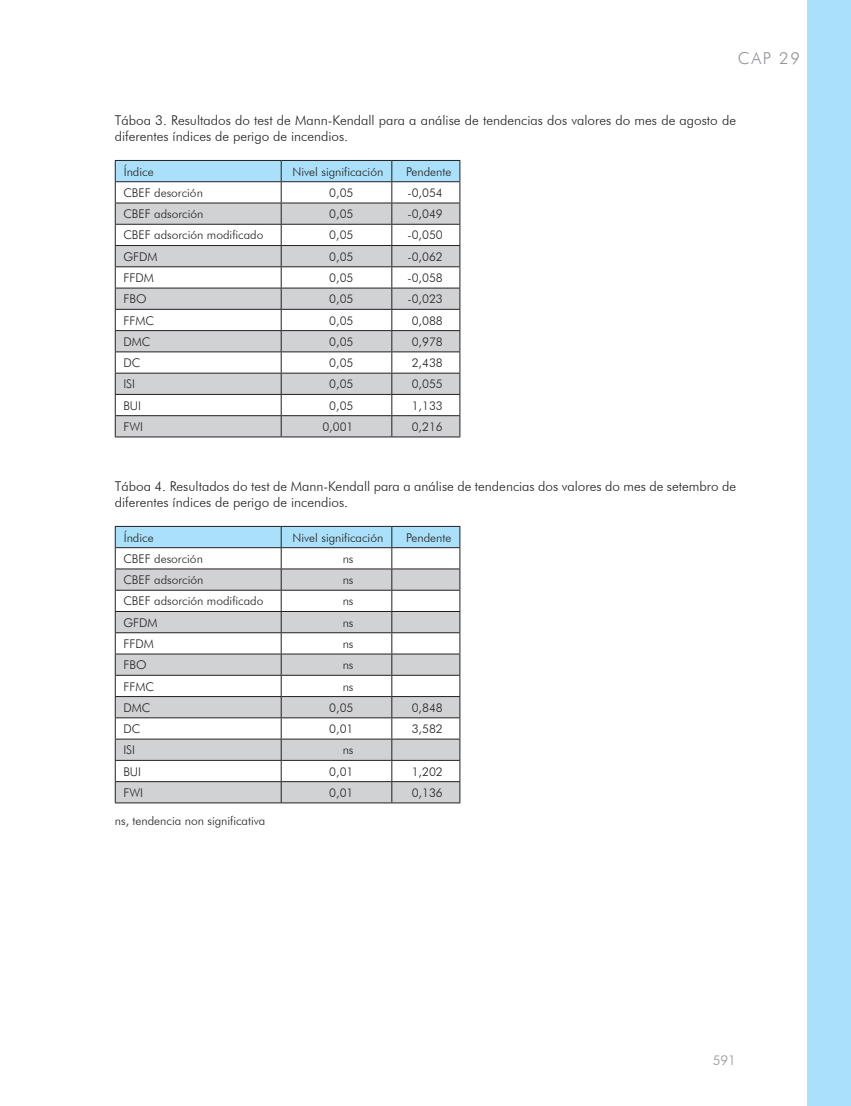
<style>
.page{position:relative;width:851px;height:1106px;background:#fff}
.page>*{position:absolute;margin:0;border:0;box-sizing:border-box;transform-origin:0 0}
.t1{font:300 16.5px "Futura BT";color:#939598}
.t2{font:300 13.5px/16.2px "Futura BT";color:#231f20}
.t3{font:300 13.5px "Futura BT";color:#939598}
.t4{font:300 12px "Futura BT";color:#231f20}
</style>
<div class="page">
<div style="left:806px;top:0;width:44px;height:1106px;background:#aae0f9"></div>
<hr style="left:115px;top:436px;width:166px;height:1px;background:#231f20">
<hr style="left:281px;top:436px;width:111px;height:1px;background:#231f20">
<hr style="left:392px;top:436px;width:68px;height:1px;background:#231f20">
<svg style="left:115px;top:160px;width:345px;height:276px"></svg>
<hr style="left:115px;top:181px;width:166px;height:1px;background:#231f20">
<hr style="left:281px;top:181px;width:111px;height:1px;background:#231f20">
<hr style="left:392px;top:181px;width:68px;height:1px;background:#231f20">
<hr style="left:115px;top:802px;width:166px;height:1px;background:#231f20">
<hr style="left:281px;top:802px;width:111px;height:1px;background:#231f20">
<hr style="left:392px;top:802px;width:68px;height:1px;background:#231f20">
<svg style="left:115px;top:526px;width:345px;height:276px"></svg>
<hr style="left:115px;top:547px;width:166px;height:1px;background:#231f20">
<hr style="left:281px;top:547px;width:111px;height:1px;background:#231f20">
<hr style="left:392px;top:547px;width:68px;height:1px;background:#231f20">
<h1 class="t1" style="left:737px;top:48px;width:63px">cap 29</h1>
<p class="t2" style="left:115px;top:112px;width:622px">Táboa 3. Resultados do test de Mann-Kendall para a análise de tendencias dos valores do mes de agosto de diferentes índices de perigo de incendios.</p>
<p class="t4" style="left:124px;top:164px;width:31px">Índice</p>
<p class="t4" style="left:292px;top:164px;width:92px">Nivel significación</p>
<p class="t4" style="left:406px;top:164px;width:47px">Pendente</p>
<p class="t4" style="left:123px;top:185px;width:81px">CBEF desorción</p>
<p class="t4" style="left:329px;top:185px;width:26px">0,05</p>
<p class="t4" style="left:407px;top:185px;width:37px">-0,054</p>
<p class="t4" style="left:123px;top:207px;width:82px">CBEF adsorción</p>
<p class="t4" style="left:329px;top:207px;width:26px">0,05</p>
<p class="t4" style="left:407px;top:207px;width:37px">-0,049</p>
<p class="t4" style="left:123px;top:228px;width:141px">CBEF adsorción modificado</p>
<p class="t4" style="left:329px;top:228px;width:26px">0,05</p>
<p class="t4" style="left:407px;top:228px;width:37px">-0,050</p>
<p class="t4" style="left:123px;top:249px;width:36px">GFDM</p>
<p class="t4" style="left:329px;top:249px;width:26px">0,05</p>
<p class="t4" style="left:407px;top:249px;width:37px">-0,062</p>
<p class="t4" style="left:123px;top:270px;width:32px">FFDM</p>
<p class="t4" style="left:329px;top:270px;width:26px">0,05</p>
<p class="t4" style="left:407px;top:270px;width:37px">-0,058</p>
<p class="t4" style="left:123px;top:292px;width:25px">FBO</p>
<p class="t4" style="left:329px;top:292px;width:26px">0,05</p>
<p class="t4" style="left:407px;top:292px;width:37px">-0,023</p>
<p class="t4" style="left:123px;top:313px;width:31px">FFMC</p>
<p class="t4" style="left:329px;top:313px;width:26px">0,05</p>
<p class="t4" style="left:411px;top:313px;width:33px">0,088</p>
<p class="t4" style="left:123px;top:334px;width:27px">DMC</p>
<p class="t4" style="left:329px;top:334px;width:26px">0,05</p>
<p class="t4" style="left:411px;top:334px;width:33px">0,978</p>
<p class="t4" style="left:123px;top:355px;width:17px">DC</p>
<p class="t4" style="left:329px;top:355px;width:26px">0,05</p>
<p class="t4" style="left:411px;top:355px;width:33px">2,438</p>
<p class="t4" style="left:123px;top:377px;width:13px">ISI</p>
<p class="t4" style="left:329px;top:377px;width:26px">0,05</p>
<p class="t4" style="left:411px;top:377px;width:33px">0,055</p>
<p class="t4" style="left:123px;top:398px;width:19px">BUI</p>
<p class="t4" style="left:329px;top:398px;width:26px">0,05</p>
<p class="t4" style="left:411px;top:398px;width:33px">1,133</p>
<p class="t4" style="left:123px;top:419px;width:21px">FWI</p>
<p class="t4" style="left:322px;top:419px;width:33px">0,001</p>
<p class="t4" style="left:411px;top:419px;width:33px">0,216</p>
<p class="t2" style="left:115px;top:478px;width:622px">Táboa 4. Resultados do test de Mann-Kendall para a análise de tendencias dos valores do mes de setembro de diferentes índices de perigo de incendios.</p>
<p class="t4" style="left:124px;top:530px;width:31px">Índice</p>
<p class="t4" style="left:292px;top:530px;width:92px">Nivel significación</p>
<p class="t4" style="left:406px;top:530px;width:47px">Pendente</p>
<p class="t4" style="left:123px;top:551px;width:81px">CBEF desorción</p>
<p class="t4" style="left:342px;top:551px;width:12px">ns</p>
<p class="t4" style="left:123px;top:572px;width:82px">CBEF adsorción</p>
<p class="t4" style="left:342px;top:572px;width:12px">ns</p>
<p class="t4" style="left:123px;top:594px;width:141px">CBEF adsorción modificado</p>
<p class="t4" style="left:342px;top:594px;width:12px">ns</p>
<p class="t4" style="left:123px;top:615px;width:36px">GFDM</p>
<p class="t4" style="left:342px;top:615px;width:12px">ns</p>
<p class="t4" style="left:123px;top:636px;width:32px">FFDM</p>
<p class="t4" style="left:342px;top:636px;width:12px">ns</p>
<p class="t4" style="left:123px;top:657px;width:25px">FBO</p>
<p class="t4" style="left:342px;top:657px;width:12px">ns</p>
<p class="t4" style="left:123px;top:679px;width:31px">FFMC</p>
<p class="t4" style="left:342px;top:679px;width:12px">ns</p>
<p class="t4" style="left:123px;top:700px;width:27px">DMC</p>
<p class="t4" style="left:329px;top:700px;width:26px">0,05</p>
<p class="t4" style="left:411px;top:700px;width:33px">0,848</p>
<p class="t4" style="left:123px;top:721px;width:17px">DC</p>
<p class="t4" style="left:329px;top:721px;width:26px">0,01</p>
<p class="t4" style="left:411px;top:721px;width:33px">3,582</p>
<p class="t4" style="left:123px;top:742px;width:13px">ISI</p>
<p class="t4" style="left:342px;top:742px;width:12px">ns</p>
<p class="t4" style="left:123px;top:764px;width:19px">BUI</p>
<p class="t4" style="left:329px;top:764px;width:26px">0,01</p>
<p class="t4" style="left:411px;top:764px;width:33px">1,202</p>
<p class="t4" style="left:123px;top:785px;width:21px">FWI</p>
<p class="t4" style="left:329px;top:785px;width:26px">0,01</p>
<p class="t4" style="left:411px;top:785px;width:33px">0,136</p>
<p class="t4" style="left:115px;top:813px;width:152px">ns, tendencia non significativa</p>
<p class="t3" style="left:712px;top:1051px;width:25px">591</p>
</div>
